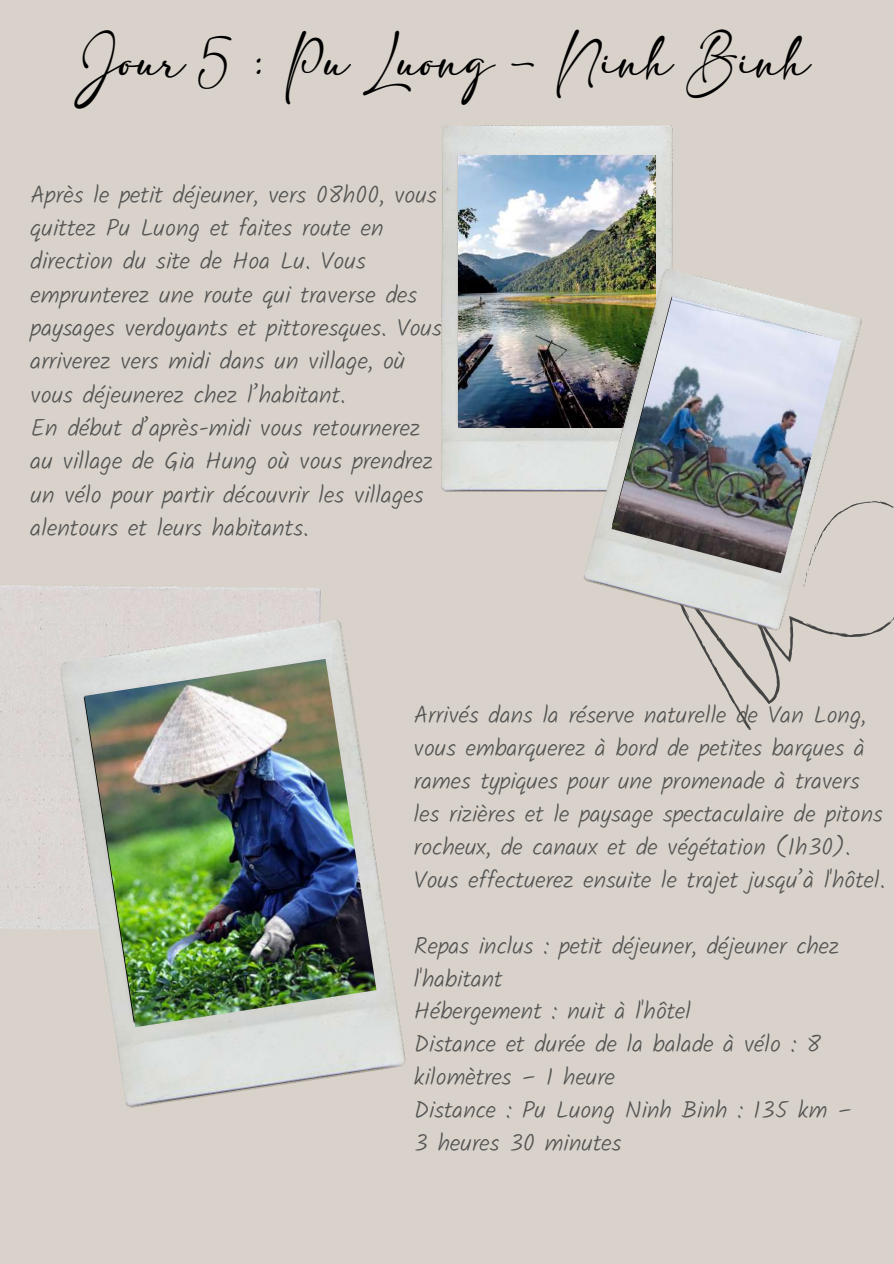
<style>
.page{position:relative;width:894px;height:1264px;background:#fff}
.page>*{position:absolute;margin:0;border:0;box-sizing:border-box;transform-origin:0 0}
.t1{font:37.5px "adelia";color:#000}
.t2{font:300 24.15px/33.3px "Kalam";color:#545453}
.t3{font:300 24px/33px "Kalam";color:#545453}
</style>
<div class="page">
<div style="left:0;top:0;width:893px;height:1263px;background:#d8d2ca"></div>
<svg style="left:694px;top:501px;width:199px;height:229px"></svg>
<svg style="left:874px;top:501px;width:5px;height:3px"></svg>
<svg style="left:786px;top:655px;width:5px;height:8px"></svg>
<svg style="left:888px;top:618px;width:5px;height:4px"></svg>
<svg style="left:773px;top:638px;width:5px;height:9px"></svg>
<div style="left:0;top:585px;width:322px;height:344px;background:#dbd6d3"></div>
<img style="left:58px;top:619px;width:348px;height:489px">
<img style="left:84px;top:659px;width:292px;height:368px">
<img style="left:441px;top:126px;width:231px;height:365px">
<img style="left:458px;top:155px;width:197px;height:272px">
<img style="left:582px;top:267px;width:280px;height:365px">
<img style="left:611px;top:296px;width:230px;height:277px">
<h1 class="t1" style="left:75px;top:48px;width:736px">Jour 5 : Pu Luong - Ninh Binh</h1>
<p class="t2" style="left:31px;top:178px;width:413px">Après le petit déjeuner, vers 08h00, vous quittez Pu Luong et faites route en direction du site de Hoa Lu. Vous emprunterez une route qui traverse des paysages verdoyants et pittoresques. Vous arriverez vers midi dans un village, où vous déjeunerez chez l’habitant.<br>En début d’après-midi vous retournerez au village de Gia Hung où vous prendrez un vélo pour partir découvrir les villages alentours et leurs habitants.</p>
<p class="t3" style="left:414px;top:698px;width:473px">Arrivés dans la réserve naturelle de Van Long, vous embarquerez à bord de petites barques à rames typiques pour une promenade à travers les rizières et le paysage spectaculaire de pitons rocheux, de canaux et de végétation (1h30).<br>Vous effectuerez ensuite le trajet jusqu’à l'hôtel.</p>
<p class="t3" style="left:414px;top:928px;width:439px">Repas inclus : petit déjeuner, déjeuner chez l'habitant<br>Hébergement : nuit à l'hôtel<br>Distance et durée de la balade à vélo : 8 kilomètres – 1 heure<br>Distance : Pu Luong Ninh Binh : 135 km –<br>3 heures 30 minutes</p>
</div>
